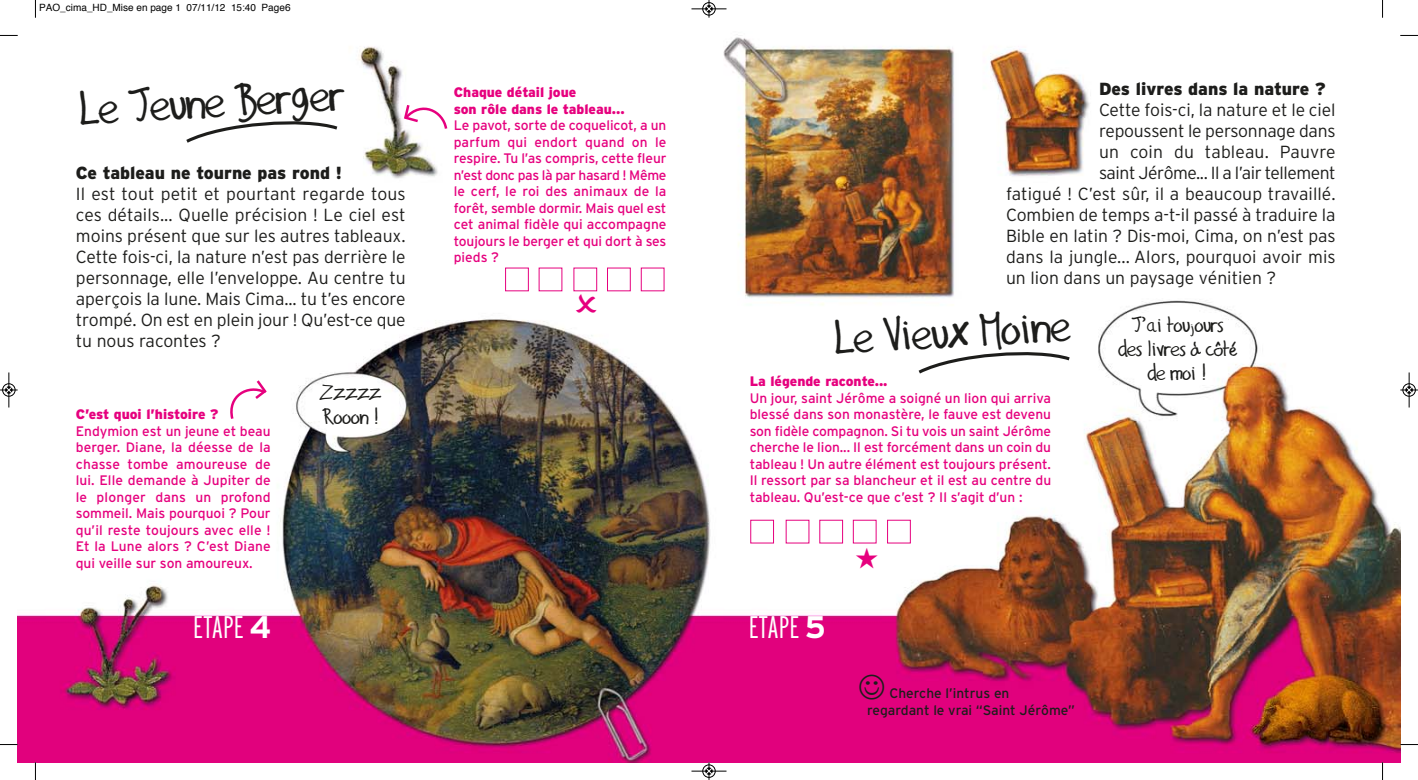
<style>
.page{position:relative;width:1418px;height:780px;background:#fff}
.page>*{position:absolute;margin:0;border:0;box-sizing:border-box;transform-origin:0 0}
.t1{font:43.75px "Gilles'Comic Font";color:#1d1d1b}
.t2{font:300 extra-condensed 31.25px "Interstate";color:#fff}
.t3{font:20px/24px "Gilles'Comic Font";color:#1d1d1b}
.t4{font:300 17.5px/21px "Interstate";letter-spacing:-.005em;color:#1d1d1b;text-align:justify}
.t5{font:900 17.5px "Interstate";color:#1d1d1b}
.t6{font:300 17.5px "Interstate";letter-spacing:-.025em;color:#1d1d1b}
.t7{font:13.75px/16.5px "Interstate";color:#e6007e;text-align:justify}
.t8{font:900 13.75px/16.5px "Interstate";color:#e6007e}
.t9{font:13.75px/16.5px "Interstate";color:#1d1d1b}
.t10{font:10px "Helvetica";color:#000}
.s1{font-weight:700;font-stretch:normal}
</style>
<div class="page">
<img style="left:18px;top:37px;width:1382px;height:725px">
<svg style="left:183px;top:118px;width:158px;height:27px"></svg>
<svg style="left:915px;top:348px;width:158px;height:28px"></svg>
<svg style="left:227px;top:377px;width:42px;height:44px"></svg>
<svg style="left:402px;top:100px;width:47px;height:31px"></svg>
<svg style="left:35px;top:0;width:1px;height:18px"></svg>
<svg style="left:0;top:35px;width:18px;height:1px"></svg>
<svg style="left:1382px;top:0;width:1px;height:18px"></svg>
<svg style="left:1400px;top:35px;width:17px;height:1px"></svg>
<svg style="left:35px;top:762px;width:1px;height:18px"></svg>
<svg style="left:0;top:744px;width:18px;height:1px"></svg>
<svg style="left:1381px;top:762px;width:2px;height:18px"></svg>
<svg style="left:1400px;top:744px;width:17px;height:1px"></svg>
<div style="left:702px;top:2px;width:13px;height:14px;border:1px solid #fff;border-radius:50%"></div>
<hr style="left:691px;top:9px;width:35px;height:1px;background:#000">
<div style="left:702px;top:2px;width:13px;height:13px;border:1px solid #000;border-radius:50%"></div>
<svg style="left:705px;top:0;width:7px;height:18px"></svg>
<hr style="left:691px;top:770px;width:35px;height:1px;background:#000">
<div style="left:702px;top:764px;width:13px;height:13px;border:1px solid #000;border-radius:50%"></div>
<svg style="left:705px;top:762px;width:7px;height:17px"></svg>
<div style="left:2px;top:383px;width:14px;height:13px;border:1px solid #fff;border-radius:50%"></div>
<hr style="left:9px;top:372px;width:1px;height:35px;background:#000">
<div style="left:2px;top:383px;width:13px;height:13px;border:1px solid #000;border-radius:50%"></div>
<svg style="left:0;top:387px;width:18px;height:6px"></svg>
<hr style="left:1408px;top:372px;width:1px;height:35px;background:#000">
<div style="left:1402px;top:383px;width:13px;height:13px;border:1px solid #000;border-radius:50%"></div>
<svg style="left:1400px;top:387px;width:17px;height:6px"></svg>
<svg style="left:750px;top:519px;width:161px;height:49px"></svg>
<svg style="left:859px;top:674px;width:25px;height:25px"></svg>
<svg style="left:505px;top:267px;width:126px;height:46px"></svg>
<p class="t10" style="left:39px;top:4px;width:253px">PAO_cima_HD_Mise en page 1 07/11/12 15:40 Page6</p>
<h1 class="t1" style="left:79px;top:85px;width:266px;rotate:-3deg">Le Jeune Berger</h1>
<p class="t5" style="left:76px;top:167px;width:267px">Ce tableau ne tourne pas rond !</p>
<p class="t4" style="left:76px;top:185px;width:331px">Il est tout petit et pourtant regarde tous ces détails... Quelle précision ! Le ciel est moins présent que sur les autres tableaux.<br>Cette fois-ci, la nature n’est pas derrière le personnage, elle l’enveloppe. Au centre tu aperçois la lune. Mais Cima... tu t’es encore trompé. On est en plein jour ! Qu’est-ce que tu nous racontes ?</p>
<p class="t8" style="left:76px;top:407px;width:144px">C’est quoi l’histoire ?</p>
<p class="t7" style="left:76px;top:424px;width:196px">Endymion est un jeune et beau berger. Diane, la déesse de la chasse tombe amoureuse de lui. Elle demande à Jupiter de le plonger dans un profond sommeil. Mais pourquoi ? Pour qu’il reste toujours avec elle !<br>Et la Lune alors ? C’est Diane qui veille sur son amoureux.</p>
<h3 class="t3" style="left:321px;top:381px;width:61px">Zzzzz<br>Rooon !</h3>
<p class="t8" style="left:454px;top:85px;width:172px">Chaque détail joue<br>son rôle dans le tableau...</p>
<p class="t7" style="left:454px;top:118px;width:214px">Le pavot, sorte de coquelicot, a un parfum qui endort quand on le respire. Tu l’as compris, cette fleur n’est donc pas là par hasard ! Même le cerf, le roi des animaux de la forêt, semble dormir. Mais quel est cet animal fidèle qui accompagne toujours le berger et qui dort à ses pieds ?</p>
<p class="t5" style="left:1098px;top:82px;width:228px">Des livres dans la nature ?</p>
<p class="t4" style="left:1098px;top:100px;width:238px">Cette fois-ci, la nature et le ciel</p>
<p class="t4" style="left:1098px;top:121px;width:238px">repoussent le personnage dans</p>
<p class="t4" style="left:1098px;top:142px;width:238px">un coin du tableau. Pauvre</p>
<p class="t6" style="left:1098px;top:166px;width:238px">saint Jérôme... Il a l’air tellement</p>
<p class="t4" style="left:1006px;top:184px;width:331px">fatigué ! C’est sûr, il a beaucoup travaillé.</p>
<p class="t4" style="left:1006px;top:205px;width:331px">Combien de temps a-t-il passé à traduire la</p>
<p class="t4" style="left:1006px;top:226px;width:331px">Bible en latin ? Dis-moi, Cima, on n’est pas</p>
<p class="t4" style="left:1006px;top:247px;width:331px">dans la jungle... Alors, pourquoi avoir mis</p>
<p class="t4" style="left:1006px;top:268px;width:272px">un lion dans un paysage vénitien ?</p>
<h1 class="t1" style="left:833px;top:314px;width:237px;rotate:-3deg">Le Vieux Moine</h1>
<p class="t8" style="left:749px;top:374px;width:139px">La légende raconte...</p>
<p class="t7" style="left:749px;top:390px;width:303px">Un jour, saint Jérôme a soigné un lion qui arriva blessé dans son monastère, le fauve est devenu son fidèle compagnon. Si tu vois un saint Jérôme cherche le lion... Il est forcément dans un coin du tableau ! Un autre élément est toujours présent.<br>Il ressort par sa blancheur et il est au centre du tableau. Qu’est-ce que c’est ? Il s’agit d’un :</p>
<h3 class="t3" style="left:1118px;top:313px;width:121px;text-align:center">J’ai toujours des livres à côté de moi !</h3>
<h2 class="t2" style="left:193px;top:615px;width:79px">ÉTAPE <span class="s1">4</span></h2>
<h2 class="t2" style="left:748px;top:615px;width:79px">ÉTAPE <span class="s1">5</span></h2>
<p class="t9" style="left:867px;top:686px;width:209px;text-indent:22px">Cherche l’intrus en regardant le vrai “Saint Jérôme”</p>
</div>
